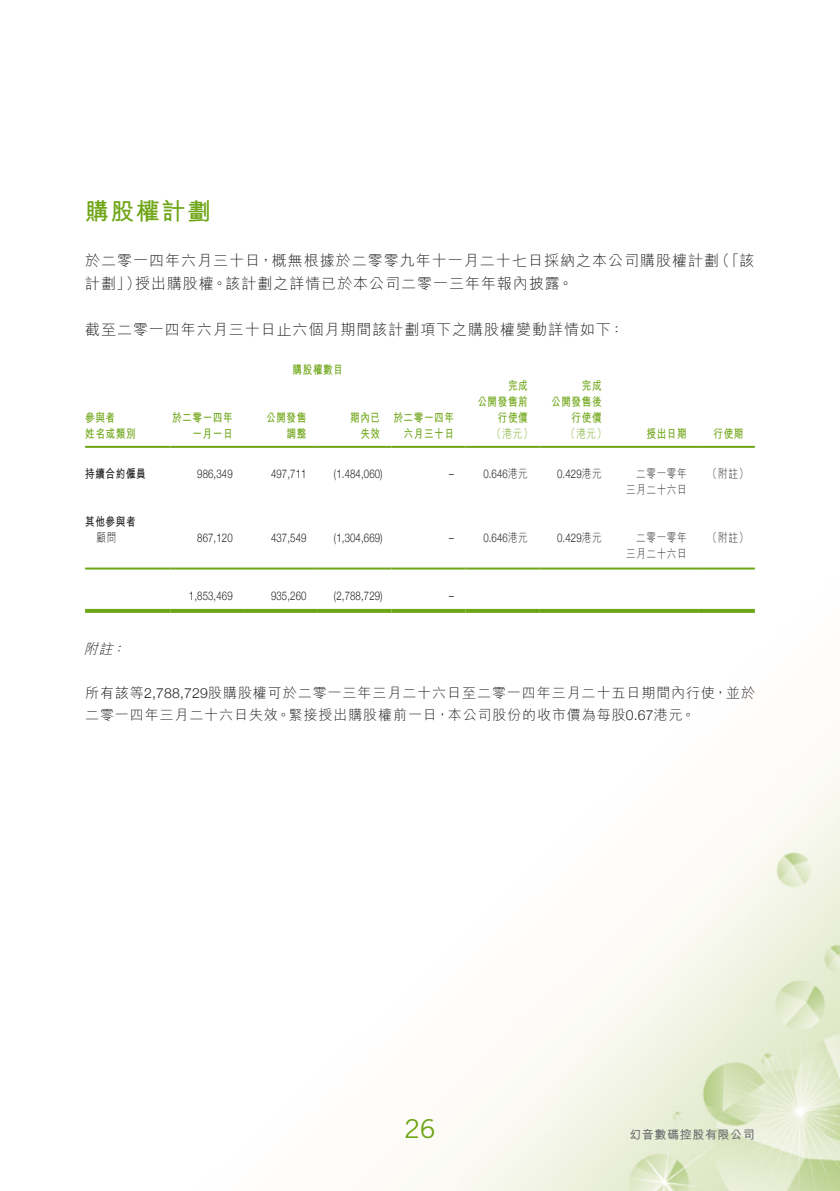
<style>
.page{position:relative;width:840px;height:1191px;background:#fff}
.page>*{position:absolute;margin:0;border:0;box-sizing:border-box;transform-origin:0 0}
.t1{font:26px "Trade Gothic LT Std";color:#6ea516}
.Heading_1{font:700 24px "M Hei HK";letter-spacing:.06em;color:#6ea516}
.Body_Text{font:300 15px/23px "M Hei HK";letter-spacing:.065em;color:#231f20}
.Notes{font:300 14px/22px "M Hei HK";letter-spacing:.065em;color:#231f20}
.Notes-2{font:italic 300 14px "M Hei HK";color:#231f20}
.Body_Text-2{font:300 12px "Helvetica Neue";letter-spacing:.015em;color:#231f20;scale:.8 1}
.Body_Text-3{font:700 12px "M Hei HK";letter-spacing:.065em;color:#6ea516;scale:.8 1}
.Body_Text-4{font:300 12px "M Hei HK";letter-spacing:.065em;color:#231f20;scale:.8 1}
.Body_Text-5{font:700 12px "M Hei HK";letter-spacing:.065em;color:#231f20;scale:.8 1}
.t2{font:700 12px "M Hei HK";letter-spacing:.05em;color:#6c6d70}
.Body_Text-6{font:300 12px "M Hei HK";color:#6ea516;scale:.8 1}
.s1{font-family:"M Hei HK"}
.s2{font-family:"Helvetica Neue"}
</style>
<div class="page">
<img style="left:85px;top:445px;width:754px;height:746px">
<hr style="left:85px;top:446px;width:85px;height:2px;background:#6ea516">
<hr style="left:170px;top:446px;width:74px;height:2px;background:#6ea516">
<hr style="left:244px;top:446px;width:73px;height:2px;background:#6ea516">
<hr style="left:317px;top:446px;width:74px;height:2px;background:#6ea516">
<hr style="left:391px;top:446px;width:74px;height:2px;background:#6ea516">
<hr style="left:465px;top:446px;width:74px;height:2px;background:#6ea516">
<hr style="left:539px;top:446px;width:73px;height:2px;background:#6ea516">
<hr style="left:612px;top:446px;width:85px;height:2px;background:#6ea516">
<hr style="left:697px;top:446px;width:57px;height:2px;background:#6ea516">
<hr style="left:85px;top:567px;width:85px;height:2px;background:#6ea516">
<hr style="left:170px;top:567px;width:74px;height:2px;background:#6ea516">
<hr style="left:244px;top:567px;width:73px;height:2px;background:#6ea516">
<hr style="left:317px;top:567px;width:74px;height:2px;background:#6ea516">
<hr style="left:391px;top:567px;width:74px;height:2px;background:#6ea516">
<hr style="left:465px;top:567px;width:74px;height:2px;background:#6ea516">
<hr style="left:539px;top:567px;width:73px;height:2px;background:#6ea516">
<hr style="left:612px;top:567px;width:85px;height:2px;background:#6ea516">
<hr style="left:697px;top:567px;width:57px;height:2px;background:#6ea516">
<svg style="left:85px;top:609px;width:85px;height:4px"></svg>
<svg style="left:170px;top:609px;width:74px;height:4px"></svg>
<svg style="left:244px;top:609px;width:73px;height:4px"></svg>
<svg style="left:317px;top:609px;width:74px;height:4px"></svg>
<svg style="left:391px;top:609px;width:74px;height:4px"></svg>
<svg style="left:465px;top:609px;width:74px;height:4px"></svg>
<svg style="left:539px;top:609px;width:73px;height:4px"></svg>
<svg style="left:612px;top:609px;width:85px;height:4px"></svg>
<svg style="left:697px;top:609px;width:57px;height:4px"></svg>
<p class="Heading_1" style="left:85px;top:194px;width:127px">購股權計劃</p>
<p class="Body_Text" style="left:714px;top:249px;width:41px">（「該</p>
<p class="Body_Text" style="left:135px;top:249px;width:585px;text-indent:-50px">於二零一四年六月三十日，概無根據於二零零九年十一月二十七日採納之本公司購股權計劃授出購股權。該計劃之詳情已於本公司二零一三年年報內披露。</p>
<p class="Body_Text" style="left:85px;top:272px;width:57px">計劃」）</p>
<p class="Body_Text" style="left:85px;top:318px;width:540px">截至二零一四年六月三十日止六個月期間該計劃項下之購股權變動詳情如下：</p>
<p class="Body_Text-3" style="left:292px;top:361px;width:65px">購股權數目</p>
<p class="Body_Text-3" style="left:85px;top:409px;width:39px">參與者</p>
<p class="Body_Text-3" style="left:85px;top:425px;width:65px">姓名或類別</p>
<p class="Body_Text-3" style="left:507px;top:377px;width:26px">完成</p>
<p class="Body_Text-3" style="left:477px;top:393px;width:65px">公開發售前</p>
<p class="Body_Text-3" style="left:497px;top:409px;width:39px">行使價</p>
<p class="Body_Text-6" style="left:491px;top:428px;width:52px">（港元(</p>
<p class="Body_Text-3" style="left:581px;top:377px;width:26px">完成</p>
<p class="Body_Text-3" style="left:551px;top:393px;width:65px">公開發售後</p>
<p class="Body_Text-3" style="left:571px;top:409px;width:39px">行使價</p>
<p class="Body_Text-3" style="left:172px;top:409px;width:77px">於二零一四年</p>
<p class="Body_Text-3" style="left:192px;top:425px;width:52px">一月一日</p>
<p class="Body_Text-3" style="left:393px;top:409px;width:77px">於二零一四年</p>
<p class="Body_Text-3" style="left:403px;top:425px;width:65px">六月三十日</p>
<p class="Body_Text-3" style="left:266px;top:409px;width:52px">公開發售</p>
<p class="Body_Text-3" style="left:286px;top:425px;width:26px">調整</p>
<p class="Body_Text-3" style="left:350px;top:409px;width:39px">期內已</p>
<p class="Body_Text-3" style="left:360px;top:425px;width:26px">失效</p>
<p class="Body_Text-6" style="left:565px;top:428px;width:52px">（港元）</p>
<p class="Body_Text-3" style="left:713px;top:425px;width:39px">行使期</p>
<p class="Body_Text-3" style="left:646px;top:425px;width:52px">授出日期</p>
<p class="Body_Text-5" style="left:85px;top:465px;width:77px">持續合約僱員</p>
<p class="Body_Text-5" style="left:85px;top:513px;width:65px">其他參與者</p>
<p class="Body_Text-4" style="left:96px;top:532px;width:26px">顧問</p>
<p class="Body_Text-2" style="left:197px;top:467px;width:46px">986,349</p>
<p class="Body_Text-2" style="left:271px;top:467px;width:46px">497,711</p>
<p class="Body_Text-2" style="left:334px;top:467px;width:62px">(1.484,060)</p>
<p class="Body_Text-2" style="left:449px;top:467px;width:7px">–</p>
<p class="Body_Text-2" style="left:483px;top:467px;width:57px">0.646<span class="s1">港元</span></p>
<p class="Body_Text-2" style="left:557px;top:467px;width:57px">0.429<span class="s1">港元</span></p>
<p class="Body_Text-4" style="left:636px;top:468px;width:65px">二零一零年</p>
<p class="Body_Text-4" style="left:707px;top:468px;width:52px">（附註(</p>
<p class="Body_Text-4" style="left:625px;top:484px;width:77px">三月二十六日</p>
<p class="Body_Text-2" style="left:197px;top:531px;width:46px">867,120</p>
<p class="Body_Text-2" style="left:271px;top:531px;width:46px">437,549</p>
<p class="Body_Text-2" style="left:334px;top:531px;width:62px">(1,304,669)</p>
<p class="Body_Text-2" style="left:449px;top:531px;width:7px">–</p>
<p class="Body_Text-2" style="left:483px;top:531px;width:57px">0.646<span class="s1">港元</span></p>
<p class="Body_Text-2" style="left:557px;top:531px;width:57px">0.429<span class="s1">港元</span></p>
<p class="Body_Text-4" style="left:636px;top:532px;width:65px">二零一零年</p>
<p class="Body_Text-4" style="left:707px;top:532px;width:52px">（附註(</p>
<p class="Body_Text-4" style="left:625px;top:548px;width:77px">三月二十六日</p>
<p class="Body_Text-2" style="left:189px;top:588px;width:56px">1,853,469</p>
<p class="Body_Text-2" style="left:271px;top:588px;width:46px">935,260</p>
<p class="Body_Text-2" style="left:334px;top:588px;width:62px">)2,788,729(</p>
<p class="Body_Text-2" style="left:449px;top:588px;width:7px">–</p>
<p class="Notes-2" style="left:84px;top:642px;width:34px">附註</p>
<p class="Notes" style="left:85px;top:682px;width:671px">所有該等<span class="s2">2,788,729</span>股購股權可於二零一三年三月二十六日至二零一四年三月二十五日期間內行使，並於二零一四年三月二十六日失效。緊接授出購股權前一日，本公司股份的收市價為每股<span class="s2">0.67</span>港元。</p>
<p class="Notes-2" style="left:111px;top:642px;width:19px">：</p>
<h1 class="t1" style="left:404px;top:1112px;width:33px">26</h1>
<p class="t2" style="left:629px;top:1125px;width:127px">幻音數碼控股有限公司</p>
</div>
